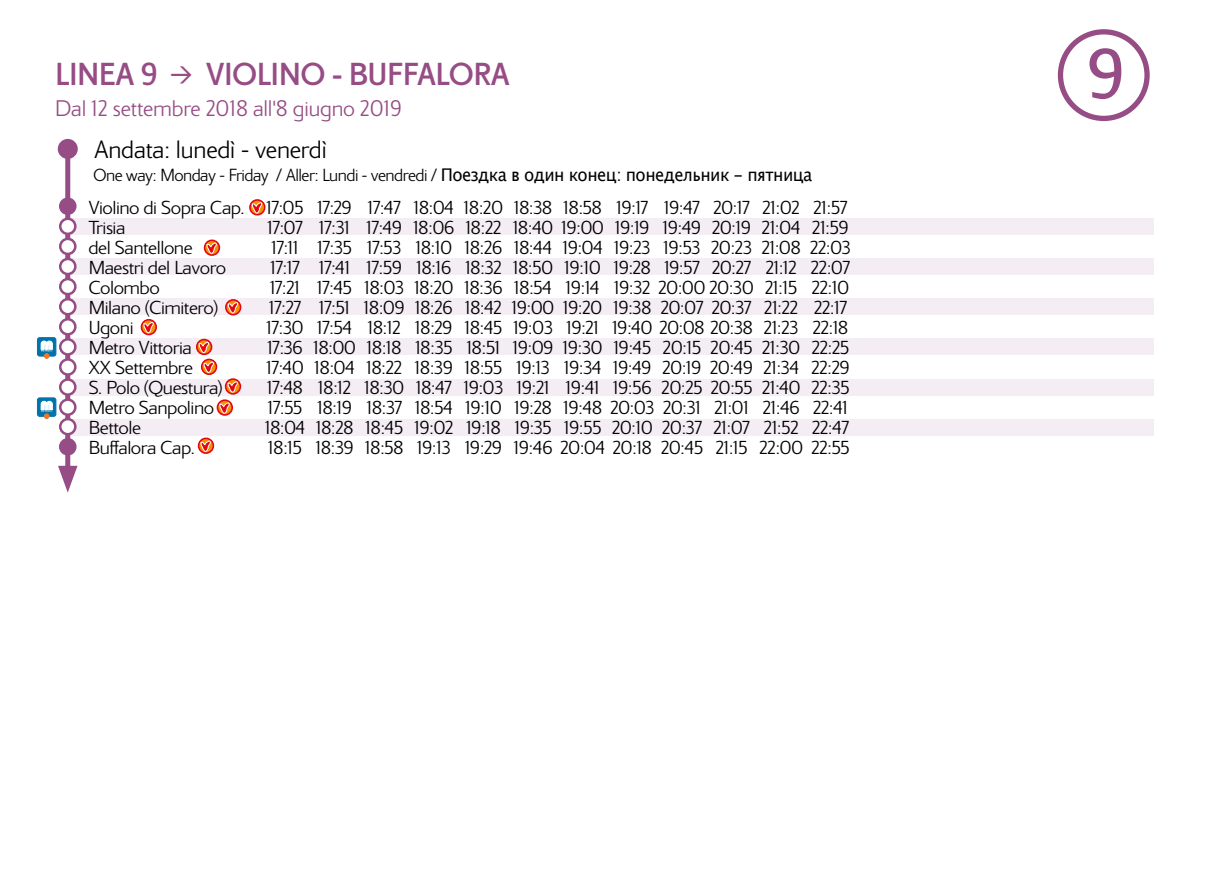
<style>
.page{position:relative;width:1205px;height:886px;background:#fff}
.page>*{position:absolute;margin:0;border:0;box-sizing:border-box;transform-origin:0 0}
.t1{font:700 70.5px "Metrobrescia";color:#964c84}
.t2{font:900 31.75px "Metrobrescia";letter-spacing:-.04em;color:#964c84}
.t3{font:500 25px "Metrobrescia";letter-spacing:-.01em;color:#000;scale:.95 1}
.t4{font:500 22.5px "Metrobrescia";letter-spacing:-.01em;color:#964c84;scale:.95 1}
.t5{font:500 18.75px/20px "Metrobrescia";letter-spacing:-.04em;color:#000}
.t6{font:500 17.5px "Metrobrescia";letter-spacing:-.03em;color:#000;scale:.95 1}
.s1{font-family:"DIN";font-weight:500;font-size:22px}
.s2{font-family:"Lucida Grande";font-weight:400}
</style>
<div class="page">
<div style="left:70px;top:420px;width:1084px;height:16px;background:#f4edf4"></div>
<div style="left:70px;top:219px;width:1084px;height:16px;background:#f4edf4"></div>
<div style="left:70px;top:259px;width:1084px;height:16px;background:#f4edf4"></div>
<div style="left:70px;top:299px;width:1084px;height:16px;background:#f4edf4"></div>
<div style="left:70px;top:339px;width:1084px;height:16px;background:#f4edf4"></div>
<div style="left:70px;top:379px;width:1084px;height:16px;background:#f4edf4"></div>
<div style="left:1058px;top:29px;width:91px;height:92px;border:5px solid #964c84;border-radius:50%"></div>
<div style="left:65px;top:149px;width:5px;height:326px;background:#964c84"></div>
<div style="left:58px;top:139px;width:20px;height:20px;background:#964c84;border-radius:50%"></div>
<svg style="left:58px;top:466px;width:20px;height:27px"></svg>
<div style="left:59px;top:197px;width:18px;height:18px;background:#964c84;border-radius:50%"></div>
<svg style="left:60px;top:219px;width:15px;height:15px"></svg>
<div style="left:59px;top:217px;width:18px;height:18px;border:2px solid #964c84;border-radius:50%"></div>
<svg style="left:60px;top:259px;width:15px;height:15px"></svg>
<div style="left:59px;top:258px;width:18px;height:17px;border:2px solid #964c84;border-radius:50%"></div>
<svg style="left:60px;top:279px;width:15px;height:15px"></svg>
<div style="left:59px;top:278px;width:18px;height:17px;border:2px solid #964c84;border-radius:50%"></div>
<svg style="left:60px;top:299px;width:15px;height:15px"></svg>
<div style="left:59px;top:298px;width:18px;height:17px;border:2px solid #964c84;border-radius:50%"></div>
<svg style="left:60px;top:319px;width:15px;height:15px"></svg>
<div style="left:59px;top:318px;width:18px;height:18px;border:2px solid #964c84;border-radius:50%"></div>
<svg style="left:60px;top:339px;width:15px;height:15px"></svg>
<div style="left:59px;top:338px;width:18px;height:18px;border:2px solid #964c84;border-radius:50%"></div>
<svg style="left:60px;top:359px;width:15px;height:15px"></svg>
<div style="left:59px;top:358px;width:18px;height:18px;border:2px solid #964c84;border-radius:50%"></div>
<svg style="left:60px;top:379px;width:15px;height:16px"></svg>
<div style="left:59px;top:378px;width:18px;height:18px;border:2px solid #964c84;border-radius:50%"></div>
<svg style="left:60px;top:239px;width:15px;height:15px"></svg>
<div style="left:59px;top:238px;width:18px;height:17px;border:2px solid #964c84;border-radius:50%"></div>
<div style="left:59px;top:438px;width:18px;height:17px;background:#964c84;border-radius:50%"></div>
<svg style="left:60px;top:400px;width:15px;height:15px"></svg>
<div style="left:59px;top:398px;width:18px;height:18px;border:2px solid #964c84;border-radius:50%"></div>
<svg style="left:60px;top:419px;width:15px;height:15px"></svg>
<div style="left:59px;top:418px;width:18px;height:17px;border:2px solid #964c84;border-radius:50%"></div>
<svg style="left:37px;top:338px;width:19px;height:18px"></svg>
<div style="left:37px;top:338px;width:19px;height:18px;border:1px solid #0073ab;border-radius:2px"></div>
<svg style="left:41px;top:341px;width:11px;height:17px"></svg>
<svg style="left:37px;top:398px;width:19px;height:18px"></svg>
<div style="left:37px;top:398px;width:19px;height:18px;border:1px solid #0073ab;border-radius:2px"></div>
<svg style="left:41px;top:401px;width:11px;height:18px"></svg>
<div style="left:204px;top:239px;width:16px;height:17px;border:2px solid #e30613;border-radius:50%"></div>
<svg style="left:207px;top:243px;width:10px;height:11px"></svg>
<div style="left:225px;top:299px;width:16px;height:16px;border:2px solid #e30613;border-radius:50%"></div>
<svg style="left:228px;top:302px;width:10px;height:11px"></svg>
<div style="left:141px;top:319px;width:16px;height:16px;border:2px solid #e30613;border-radius:50%"></div>
<svg style="left:143px;top:322px;width:10px;height:11px"></svg>
<div style="left:196px;top:339px;width:16px;height:16px;border:2px solid #e30613;border-radius:50%"></div>
<svg style="left:199px;top:342px;width:10px;height:11px"></svg>
<div style="left:201px;top:359px;width:16px;height:16px;border:2px solid #e30613;border-radius:50%"></div>
<svg style="left:204px;top:362px;width:10px;height:11px"></svg>
<div style="left:217px;top:399px;width:16px;height:17px;border:2px solid #e30613;border-radius:50%"></div>
<svg style="left:219px;top:402px;width:10px;height:12px"></svg>
<div style="left:225px;top:378px;width:16px;height:17px;border:2px solid #e30613;border-radius:50%"></div>
<svg style="left:228px;top:381px;width:10px;height:11px"></svg>
<div style="left:198px;top:437px;width:16px;height:17px;border:2px solid #e30613;border-radius:50%"></div>
<svg style="left:201px;top:441px;width:10px;height:11px"></svg>
<div style="left:249px;top:199px;width:16px;height:16px;border:2px solid #e30613;border-radius:50%"></div>
<svg style="left:252px;top:202px;width:10px;height:11px"></svg>
<h2 class="t2" style="left:55px;top:55px;width:457px">LINEA 9 <span class="s1">&gt;</span> VIOLINO - BUFFALORA</h2>
<p class="t4" style="left:55px;top:96px;width:367px">Dal 12 settembre 2018 all'8 giugno 2019</p>
<h3 class="t3" style="left:94px;top:135px;width:246px">Andata: lunedì - venerdì</h3>
<p class="t6" style="left:93px;top:165px;width:758px">One way: Monday - Friday / Aller: Lundi - vendredi / <span class="s2">Поездка в один конец: понедельник - пятница</span></p>
<p class="t5" style="left:88px;top:197px;width:158px">Violino di Sopra Cap.<br>Trisia<br>del Santellone<br>Maestri del Lavoro<br>Colombo<br>Milano (Cimitero)<br>Ugoni<br>Metro Vittoria<br>XX Settembre<br>S. Polo (Questura)<br>Metro Sanpolino<br>Bettole<br>Buffalora Cap.</p>
<p class="t5" style="left:265px;top:198px;width:588px;text-align:center">17:05 17:29 17:47 18:04 18:20 18:38 18:58 19:17 19:47 20:17 21:02 21:57<br>17:07 17:31 17:49 18:06 18:22 18:40 19:00 19:19 19:49 20:19 21:04 21:59<br>17:11 17:35 17:53 18:10 18:26 18:44 19:04 19:23 19:53 20:23 21:08 22:03<br>17:17 17:41 17:59 18:16 18:32 18:50 19:10 19:28 19:57 20:27 21:12 22:07<br>17:21 17:45 18:03 18:20 18:36 18:54 19:14 19:32 20:00 20:30 21:15 22:10<br>17:27 17:51 18:09 18:26 18:42 19:00 19:20 19:38 20:07 20:37 21:22 22:17<br>17:30 17:54 18:12 18:29 18:45 19:03 19:21 19:40 20:08 20:38 21:23 22:18<br>17:36 18:00 18:18 18:35 18:51 19:09 19:30 19:45 20:15 20:45 21:30 22:25<br>17:40 18:04 18:22 18:39 18:55 19:13 19:34 19:49 20:19 20:49 21:34 22:29<br>17:48 18:12 18:30 18:47 19:03 19:21 19:41 19:56 20:25 20:55 21:40 22:35<br>17:55 18:19 18:37 18:54 19:10 19:28 19:48 20:03 20:31 21:01 21:46 22:41<br>18:04 18:28 18:45 19:02 19:18 19:35 19:55 20:10 20:37 21:07 21:52 22:47<br>18:15 18:39 18:58 19:13 19:29 19:46 20:04 20:18 20:45 21:15 22:00 22:55</p>
<h1 class="t1" style="left:1086px;top:33px;width:41px">9</h1>
</div>
